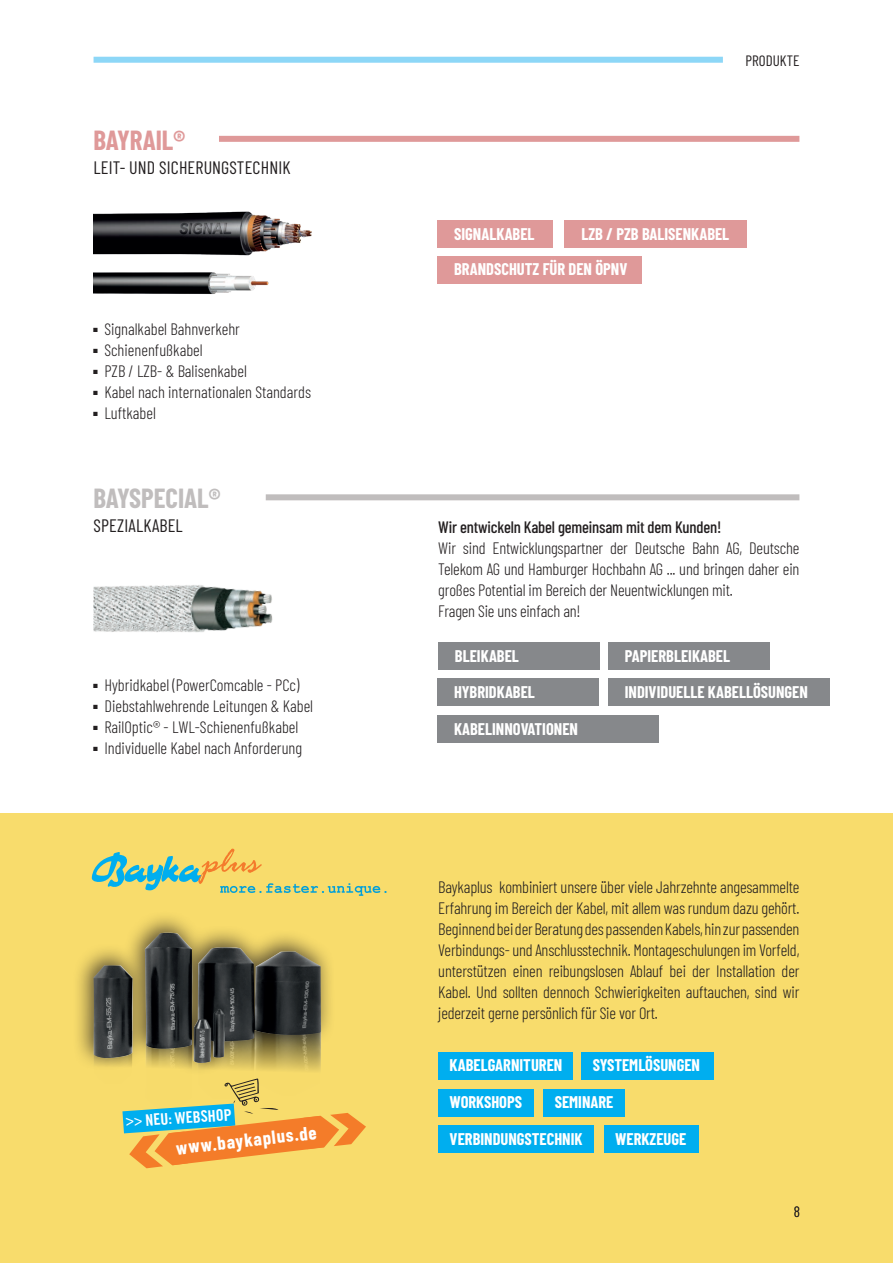
<style>
.page{position:relative;width:893px;height:1263px;background:#fff}
.page>*{position:absolute;margin:0;border:0;box-sizing:border-box;transform-origin:0 0}
.t1{font:700 27px "Barlow Condensed";color:#c0bdbd}
.t2{font:700 27px "Barlow Condensed";letter-spacing:-.005em;color:#df9999}
.t3{font:700 18.6px "Barlow Condensed";color:#fff}
.t4{font:18px "Barlow Condensed";letter-spacing:.01em;color:#231f20}
.t5{font:300 16.5px/21px "Barlow Condensed";letter-spacing:-.005em;color:#231f20}
.t6{font:700 16.5px "Barlow Condensed";color:#fff}
.t7{font:500 16.5px "Barlow Condensed";letter-spacing:-.01em;color:#231f20}
.t8{font:16.05px "Trade Gothic LT Std Bd Cn 20";color:#fff}
.t9{font:15px "Barlow Condensed";color:#231f20}
.t10{font:300 15px "Barlow Condensed";color:#231f20}
.s1{font-family:"Barlow Condensed";font-size:18.75px}
</style>
<div class="page">
<div style="left:94px;top:57px;width:629px;height:6px;background:#8dd7f7"></div>
<div style="left:437px;top:220px;width:116px;height:28px;background:#df9999"></div>
<img style="left:94px;top:211px;width:218px;height:83px">
<div style="left:608px;top:642px;width:161px;height:28px;background:#86888b"></div>
<img style="left:94px;top:585px;width:179px;height:47px">
<div style="left:266px;top:494px;width:533px;height:6px;background:#c0bdbd"></div>
<div style="left:219px;top:136px;width:580px;height:6px;background:#df9999"></div>
<div style="left:565px;top:220px;width:182px;height:28px;background:#df9999"></div>
<div style="left:437px;top:678px;width:162px;height:28px;background:#86888b"></div>
<div style="left:438px;top:642px;width:162px;height:28px;background:#86888b"></div>
<div style="left:608px;top:678px;width:222px;height:28px;background:#86888b"></div>
<div style="left:437px;top:715px;width:222px;height:28px;background:#86888b"></div>
<div style="left:437px;top:256px;width:205px;height:27px;background:#df9999"></div>
<div style="left:0;top:813px;width:893px;height:450px;background:#f8dc6c"></div>
<div style="left:438px;top:1052px;width:134px;height:28px;background:#00aeef"></div>
<div style="left:581px;top:1052px;width:133px;height:28px;background:#00aeef"></div>
<div style="left:438px;top:1089px;width:96px;height:27px;background:#00aeef"></div>
<div style="left:543px;top:1089px;width:82px;height:27px;background:#00aeef"></div>
<div style="left:438px;top:1125px;width:156px;height:28px;background:#00aeef"></div>
<div style="left:604px;top:1125px;width:94px;height:28px;background:#00aeef"></div>
<div style="left:72px;top:911px;width:264px;height:165px;background:#231f20;opacity:.75"></div>
<img style="left:93px;top:933px;width:228px;height:130px">
<svg style="left:92px;top:849px;width:295px;height:47px"></svg>
<svg style="left:122px;top:1078px;width:244px;height:90px"></svg>
<h1 class="t2" style="left:94px;top:121px;width:93px">BAYRAIL®</h1>
<p class="t4" style="left:94px;top:155px;width:199px">LEIT- UND SICHERUNGSTECHNIK</p>
<p class="t5" style="left:94px;top:317px;width:148px"><sup>■</sup> Signalkabel Bahnverkehr</p>
<p class="t5" style="left:94px;top:338px;width:111px"><sup>■</sup> Schienenfußkabel</p>
<p class="t5" style="left:94px;top:359px;width:155px"><sup>■</sup> PZB / LZB- &amp; Balisenkabel</p>
<p class="t5" style="left:94px;top:380px;width:219px"><sup>■</sup> Kabel nach internationalen Standards</p>
<p class="t5" style="left:94px;top:401px;width:64px"><sup>■</sup> Luftkabel</p>
<h1 class="t1" style="left:94px;top:479px;width:128px">BAYSPECIAL®</h1>
<p class="t4" style="left:94px;top:513px;width:91px">SPEZIALKABEL</p>
<p class="t5" style="left:94px;top:674px;width:207px"><sup>■</sup> Hybridkabel (PowerComcable - PCc)</p>
<p class="t5" style="left:94px;top:695px;width:221px"><sup>■</sup> Diebstahlwehrende Leitungen &amp; Kabel</p>
<p class="t5" style="left:94px;top:716px;width:206px"><sup>■</sup> RailOptic® - LWL-Schienenfußkabel</p>
<p class="t5" style="left:94px;top:737px;width:210px"><sup>■</sup> Individuelle Kabel nach Anforderung</p>
<p class="t8" style="left:125px;top:1112px;width:108px;rotate:-4deg"><span class="s1">&gt;&gt;</span> NEU: WEBSHOP</p>
<p class="t3" style="left:175px;top:1134px;width:143px;rotate:-6deg">www.baykaplus.de</p>
<p class="t9" style="left:746px;top:50px;width:55px">PRODUKTE</p>
<p class="t6" style="left:454px;top:222px;width:82px">SIGNALKABEL</p>
<p class="t6" style="left:581px;top:222px;width:149px">LZB / PZB BALISENKABEL</p>
<p class="t6" style="left:454px;top:258px;width:175px">BRANDSCHUTZ FÜR DEN ÖPNV</p>
<p class="t7" style="left:438px;top:515px;width:285px">Wir entwickeln Kabel gemeinsam mit dem Kunden!</p>
<p class="t5" style="left:438px;top:536px;width:363px">Wir sind Entwicklungspartner der Deutsche Bahn AG, Deutsche Telekom AG und Hamburger Hochbahn AG ... und bringen daher ein großes Potential im Bereich der Neuentwicklungen mit.<br>Fragen Sie uns einfach an!</p>
<p class="t6" style="left:455px;top:644px;width:65px">BLEIKABEL</p>
<p class="t6" style="left:454px;top:680px;width:82px">HYBRIDKABEL</p>
<p class="t6" style="left:454px;top:717px;width:125px">KABELINNOVATIONEN</p>
<p class="t6" style="left:625px;top:644px;width:107px">PAPIERBLEIKABEL</p>
<p class="t6" style="left:625px;top:680px;width:185px">INDIVIDUELLE KABELLÖSUNGEN</p>
<p class="t5" style="left:438px;top:875px;width:363px;text-align:justify">Baykaplus kombiniert unsere über viele Jahrzehnte angesammelte Erfahrung im Bereich der Kabel, mit allem was rundum dazu gehört.<br>Beginnend bei der Beratung des passenden Kabels, hin zur passenden Verbindungs- und Anschlusstechnik. Montageschulungen im Vorfeld, unterstützen einen reibungslosen Ablauf bei der Installation der Kabel. Und sollten dennoch Schwierigkeiten auftauchen, sind wir jederzeit gerne persönlich für Sie vor Ort.</p>
<p class="t6" style="left:450px;top:1054px;width:114px">KABELGARNITUREN</p>
<p class="t6" style="left:593px;top:1054px;width:109px">SYSTEMLÖSUNGEN</p>
<p class="t6" style="left:450px;top:1090px;width:74px">WORKSHOPS</p>
<p class="t6" style="left:555px;top:1090px;width:60px">SEMINARE</p>
<p class="t6" style="left:450px;top:1127px;width:135px">VERBINDUNGSTECHNIK</p>
<p class="t6" style="left:615px;top:1127px;width:73px">WERKZEUGE</p>
<p class="t10" style="left:794px;top:1201px;width:8px">8</p>
</div>
